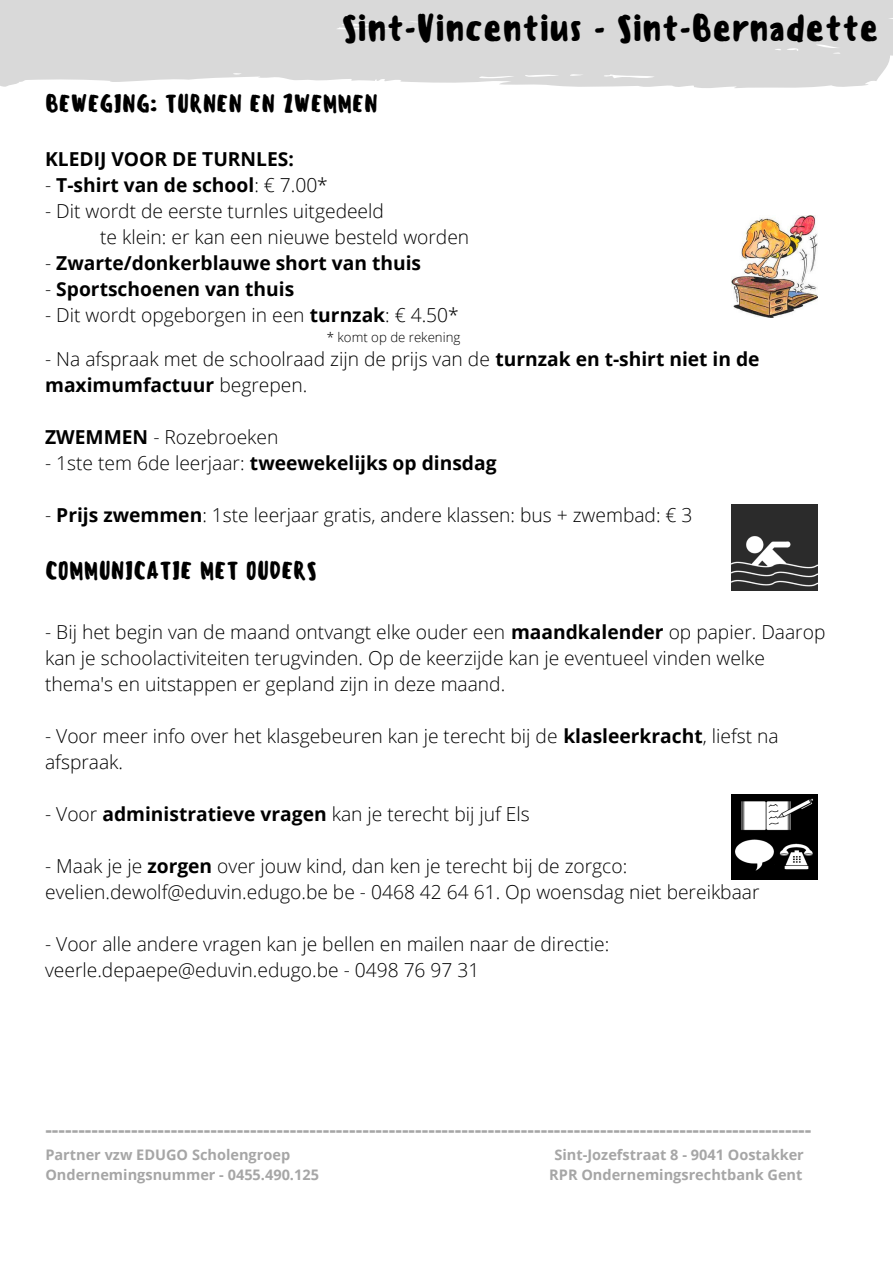
<style>
.page{position:relative;width:893px;height:1264px;background:#fff}
.page>*{position:absolute;margin:0;border:0;box-sizing:border-box;transform-origin:0 0}
.t1{font:500 36px "Sensei";color:#000}
.t2{font:500 23.7px "Sensei";color:#000}
.t3{font:700 20.55px "Open Sans";color:#a6a6a6}
.t4{font:300 19.2px/26px "Open Sans";color:#000}
.t5{font:700 19.2px "Open Sans";color:#000}
.t6{font:700 14.55px "Open Sans";color:#a6a6a6}
.t7{font:300 13.2px "Open Sans";color:#000}
.s1{font-weight:300}
.s2{font-weight:700}
</style>
<div class="page">
<svg style="left:0;top:0;width:892px;height:88px;background:#dbdbdb"></svg>
<img style="left:731px;top:505px;width:86px;height:85px">
<img style="left:731px;top:215px;width:86px;height:103px">
<img style="left:731px;top:794px;width:86px;height:85px">
<p class="t1" style="left:341px;top:7px;width:539px">Sint-Vincentius - Sint-Bernadette</p>
<p class="t2" style="left:45px;top:89px;width:334px">BEWEGING: TURNEN EN ZWEMMEN</p>
<p class="t5" style="left:45px;top:145px;width:250px">KLEDIJ VOOR DE TURNLES:</p>
<p class="t5" style="left:45px;top:171px;width:284px"><span class="s1">-</span> T-shirt van de school<span class="s1">: € 7.00*</span></p>
<p class="t4" style="left:45px;top:197px;width:340px">- Dit wordt de eerste turnles uitgedeeld</p>
<p class="t4" style="left:100px;top:223px;width:370px">te klein: er kan een nieuwe besteld worden</p>
<p class="t5" style="left:45px;top:249px;width:377px"><span class="s1">-</span> Zwarte/donkerblauwe short van thuis</p>
<p class="t5" style="left:45px;top:275px;width:250px"><span class="s1">-</span> Sportschoenen van thuis</p>
<p class="t4" style="left:45px;top:301px;width:415px">- Dit wordt opgeborgen in een <span class="s2">turnzak</span>: € 4.50*</p>
<p class="t7" style="left:327px;top:327px;width:135px">* komt op de rekening</p>
<p class="t4" style="left:45px;top:345px;width:715px">- Na afspraak met de schoolraad zijn de prijs van de <span class="s2">turnzak en t-shirt niet in de maximumfactuur</span> begrepen.</p>
<p class="t4" style="left:45px;top:423px;width:235px"><span class="s2">ZWEMMEN</span> - Rozebroeken</p>
<p class="t5" style="left:45px;top:449px;width:453px"><span class="s1">- 1ste tem 6de leerjaar:</span> tweewekelijks op dinsdag</p>
<p class="t4" style="left:45px;top:501px;width:649px">- <span class="s2">Prijs zwemmen</span>: 1ste leerjaar gratis, andere klassen: bus + zwembad: € 3</p>
<p class="t2" style="left:45px;top:556px;width:273px">COMMUNICATIE MET OUDERS</p>
<p class="t4" style="left:45px;top:619px;width:781px">- Bij het begin van de maand ontvangt elke ouder een <span class="s2">maandkalender</span> op papier. Daarop kan je schoolactiviteiten terugvinden. Op de keerzijde kan je eventueel vinden welke thema's en uitstappen er gepland zijn in deze maand.</p>
<p class="t4" style="left:45px;top:723px;width:735px">- Voor meer info over het klasgebeuren kan je terecht bij de <span class="s2">klasleerkracht</span>, liefst na afspraak.</p>
<p class="t4" style="left:45px;top:801px;width:486px">- Voor <span class="s2">administratieve vragen</span> kan je terecht bij juf Els</p>
<p class="t4" style="left:45px;top:852px;width:716px">- Maak je je <span class="s2">zorgen</span> over jouw kind, dan ken je terecht bij de zorgco: evelien.dewolf@eduvin.edugo.be be - 0468 42 64 61. Op woensdag niet bereikbaar</p>
<p class="t4" style="left:45px;top:930px;width:565px">- Voor alle andere vragen kan je bellen en mailen naar de directie: veerle.depaepe@eduvin.edugo.be - 0498 76 97 31</p>
<p class="t3" style="left:45px;top:1115px;width:767px">--------------------------------------------------------------------------------------------------------------------</p>
<p class="t6" style="left:45px;top:1143px;width:246px">Partner vzw EDUGO Scholengroep</p>
<p class="t6" style="left:554px;top:1143px;width:251px">Sint-Jozefstraat 8 - 9041 Oostakker</p>
<p class="t6" style="left:45px;top:1164px;width:275px">Ondernemingsnummer - 0455.490.125</p>
<p class="t6" style="left:549px;top:1164px;width:255px">RPR Ondernemingsrechtbank Gent</p>
</div>
